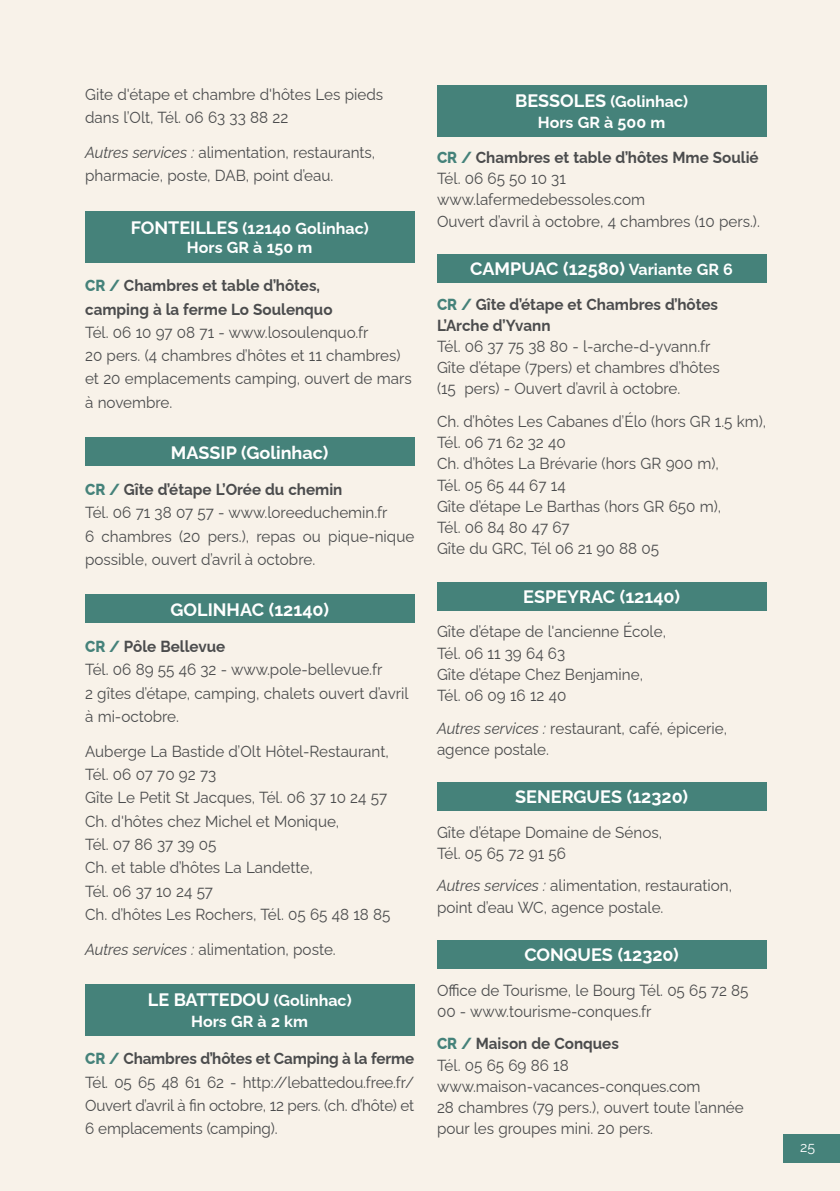
<style>
.page{position:relative;width:840px;height:1191px;background:#fff}
.page>*{position:absolute;margin:0;border:0;box-sizing:border-box;transform-origin:0 0}
.t1{font:700 18px "Raleway";color:#fff}
.t2{font:16px/21.2px "Raleway";color:#4b4c4d;scale:.95 1}
.t3{font:700 16px/23.4px "Raleway";color:#4b4c4d;scale:.95 1}
.t4{font:700 16px/19.2px "Raleway";color:#fff;text-align:center}
.t5{font:14px "Raleway";color:#fff}
.s1{font-style:italic}
.s2{font-size:18px}
.s3{font-weight:800;color:#45827a}
.s4{font-weight:700}
.s5{font-size:16px}
</style>
<div class="page">
<div style="left:0;top:0;width:839px;height:1191px;background:#f8f2e9"></div>
<div style="left:85px;top:211px;width:329px;height:51px;background:#45827a"></div>
<div style="left:85px;top:437px;width:329px;height:29px;background:#45827a"></div>
<div style="left:85px;top:594px;width:329px;height:29px;background:#45827a"></div>
<div style="left:85px;top:984px;width:329px;height:51px;background:#45827a"></div>
<div style="left:437px;top:85px;width:328px;height:51px;background:#45827a"></div>
<div style="left:437px;top:254px;width:328px;height:29px;background:#45827a"></div>
<div style="left:437px;top:582px;width:328px;height:28px;background:#45827a"></div>
<div style="left:437px;top:782px;width:328px;height:28px;background:#45827a"></div>
<div style="left:437px;top:940px;width:328px;height:28px;background:#45827a"></div>
<div style="left:782px;top:1134px;width:57px;height:28px;background:#45827a"></div>
<p class="t2" style="left:85px;top:81px;width:315px;line-height:23.4px">Gite d'étape et chambre d'hôtes Les pieds dans l’Olt, Tél. 06 63 33 88 22</p>
<p class="t2" style="left:85px;top:139px;width:307px;line-height:23.4px"><span class="s1">Autres services :</span> alimentation, restaurants, pharmacie, poste, DAB, point d’eau.</p>
<p class="t4" style="left:131px;top:217px;width:239px"><span class="s2">FONTEILLES</span> (12140 Golinhac)<br>Hors GR à 150 m</p>
<p class="t3" style="left:85px;top:272px;width:262px"><span class="s3">CR /</span> Chambres et table d’hôtes, camping à la ferme Lo Soulenquo</p>
<p class="t2" style="left:85px;top:319px;width:345px;line-height:23.4px">Tél. 06 10 97 08 71 - www.losoulenquo.fr<br>20 pers. (4 chambres d’hôtes et 11 chambres) et 20 emplacements camping, ouvert de mars à novembre.</p>
<p class="t1" style="left:171px;top:438px;width:159px">MASSIP (Golinhac)</p>
<p class="t2" style="left:85px;top:476px;width:348px;line-height:23.4px"><span class="s3">CR /</span> <span class="s4">Gîte d’étape L’Orée du chemin<br></span>Tél. 06 71 38 07 57 - www.loreeduchemin.fr<br>6 chambres (20 pers.), repas ou pique-nique possible, ouvert d’avril à octobre.</p>
<p class="t1" style="left:170px;top:595px;width:160px">GOLINHAC (12140)</p>
<p class="t2" style="left:85px;top:633px;width:342px;line-height:23.4px"><span class="s3">CR /</span> <span class="s4">Pôle Bellevue<br></span>Tél. 06 89 55 46 32 - www.pole-bellevue.fr<br>2 gîtes d’étape, camping, chalets ouvert d’avril à mi-octobre.</p>
<p class="t2" style="left:85px;top:737px;width:323px;line-height:23.4px">Auberge La Bastide d’Olt Hôtel-Restaurant,<br>Tél. 06 07 70 92 73<br>Gîte Le Petit St Jacques, Tél. 06 37 10 24 57<br>Ch. d'hôtes chez Michel et Monique,<br>Tél. 07 86 37 39 05<br>Ch. et table d’hôtes La Landette,<br>Tél. 06 37 10 24 57<br>Ch. d’hôtes Les Rochers, Tél. 05 65 48 18 85</p>
<p class="t2" style="left:85px;top:936px;width:265px"><span class="s1">Autres services :</span> alimentation, poste.</p>
<p class="t1" style="left:148px;top:985px;width:205px">LE BATTEDOU <span class="s5">(Golinhac)</span></p>
<p class="t4" style="left:191px;top:1010px;width:118px">Hors GR à 2 km</p>
<p class="t2" style="left:85px;top:1045px;width:348px;line-height:23.4px;text-align:justify"><span class="s3">CR /</span> <span class="s4">Chambres d’hôtes et Camping à la ferme </span>Tél. 05 65 48 61 62 - http://lebattedou.free.fr/ Ouvert d’avril à fin octobre, 12 pers. (ch. d’hôte) et 6 emplacements (camping).</p>
<p class="t4" style="left:515px;top:88px;width:174px;line-height:21.6px"><span class="s2">BESSOLES</span> (Golinhac)<br>Hors GR à 500 m</p>
<p class="t2" style="left:437px;top:145px;width:341px"><span class="s3">CR /</span> <span class="s4">Chambres et table d’hôtes Mme Soulié </span>Tél. 06 65 50 10 31 www.lafermedebessoles.com<br>Ouvert d’avril à octobre, 4 chambres (10 pers.).</p>
<p class="t1" style="left:470px;top:254px;width:264px">CAMPUAC (12580) <span class="s5">Variante GR 6</span></p>
<p class="t3" style="left:437px;top:291px;width:297px;line-height:21.2px"><span class="s3">CR /</span> Gîte d’étape et Chambres d’hôtes<br>L’Arche d’Yvann</p>
<p class="t2" style="left:437px;top:334px;width:299px">Tél. 06 37 75 38 80 - l-arche-d-yvann.fr<br>Gîte d’étape (7pers) et chambres d’hôtes (15 pers) - Ouvert d’avril à octobre.</p>
<p class="t2" style="left:437px;top:409px;width:348px">Ch. d’hôtes Les Cabanes d’Élo (hors GR 1.5 km),<br>Tél. 06 71 62 32 40<br>Ch. d’hôtes La Brévarie (hors GR 900 m),<br>Tél. 05 65 44 67 14<br>Gîte d’étape Le Barthas (hors GR 650 m),<br>Tél. 06 84 80 47 67<br>Gîte du GRC, Tél 06 21 90 88 05</p>
<p class="t1" style="left:523px;top:582px;width:158px">ESPEYRAC (12140)</p>
<p class="t2" style="left:437px;top:619px;width:242px">Gîte d’étape de l'ancienne École,<br>Tél. 06 11 39 64 63<br>Gîte d’étape Chez Benjamine,<br>Tél. 06 09 16 12 40</p>
<p class="t2" style="left:437px;top:715px;width:307px"><span class="s1">Autres services :</span> restaurant, café, épicerie, agence postale.</p>
<p class="t1" style="left:515px;top:782px;width:174px">SENERGUES (12320)</p>
<p class="t2" style="left:437px;top:819px;width:238px">Gîte d’étape Domaine de Sénos,<br>Tél. 05 65 72 91 56</p>
<p class="t2" style="left:437px;top:873px;width:312px"><span class="s1">Autres services :</span> alimentation, restauration, point d’eau WC, agence postale.</p>
<p class="t1" style="left:524px;top:940px;width:156px">CONQUES (12320)</p>
<p class="t2" style="left:437px;top:977px;width:329px">Office de Tourisme, le Bourg Tél. 05 65 72 85<br>00 - www.tourisme-conques.fr</p>
<p class="t2" style="left:437px;top:1031px;width:324px"><span class="s3">CR /</span> <span class="s4">Maison de Conques<br></span>Tél. 05 65 69 86 18 www.maison-vacances-conques.com<br>28 chambres (79 pers.), ouvert toute l’année pour les groupes mini. 20 pers.</p>
<p class="t5" style="left:799px;top:1135px;width:16px">25</p>
</div>
